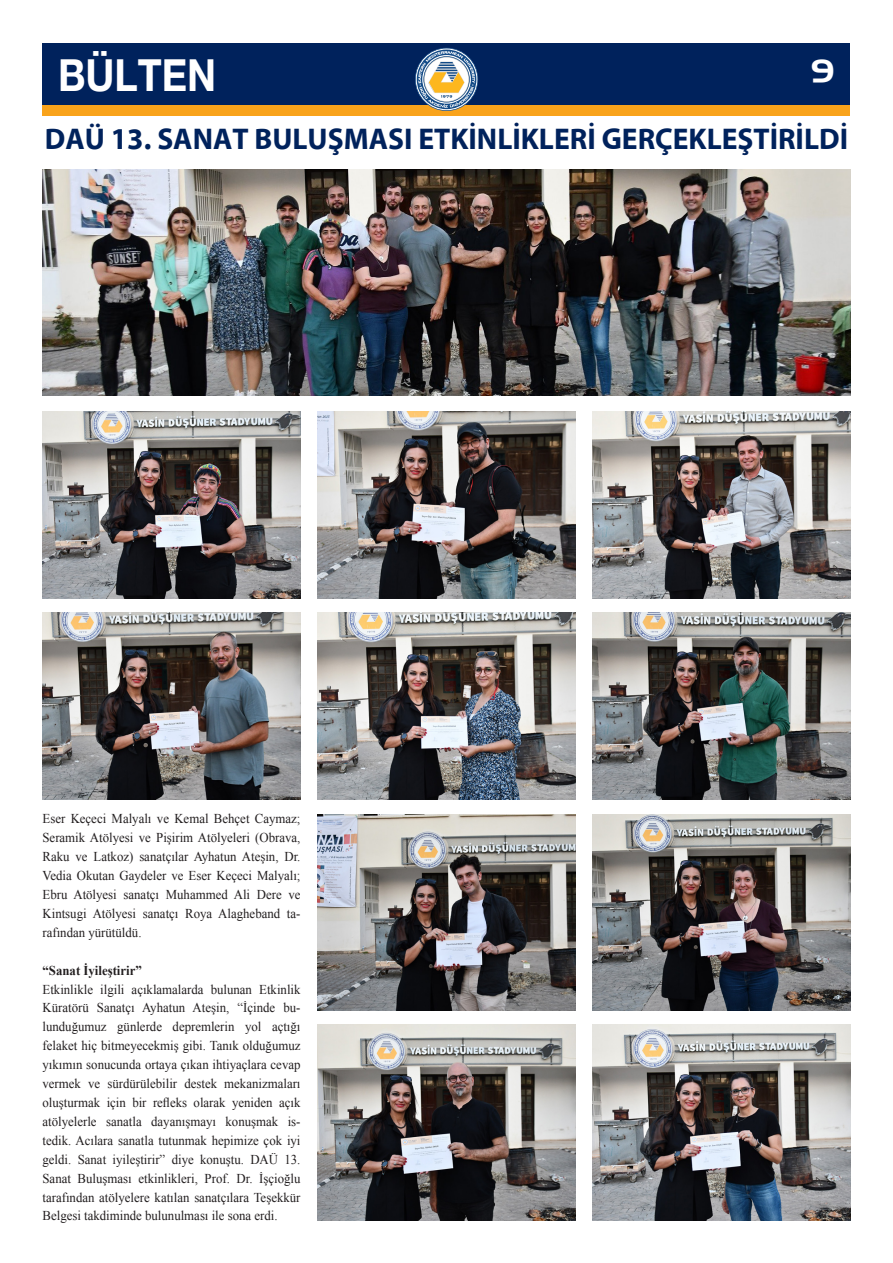
<style>
.page{position:relative;width:893px;height:1263px;background:#fff}
.page>*{position:absolute;margin:0;border:0;box-sizing:border-box;transform-origin:0 0}
.t1{font:700 44.1px "Helvetica Neue EMU";color:#fff;scale:.89 1}
.t2{font:31.5px "Handel EMU";color:#fff}
.t3{font:700 30.15px "Myriad EMU";color:#00225c}
.t4{font:13.5px/18.9px "Times New Roman";color:#231f20;text-align:justify;scale:.95 1}
.t5{font:700 13.5px "Times New Roman";color:#231f20;scale:.95 1}
</style>
<div class="page">
<div style="left:43px;top:43px;width:807px;height:72px;background:#f9a31b"></div>
<div style="left:43px;top:43px;width:807px;height:61px;background:#00225c"></div>
<svg style="left:415px;top:48px;width:63px;height:63px"></svg>
<img style="left:43px;top:169px;width:807px;height:226px">
<img style="left:42px;top:411px;width:258px;height:188px">
<img style="left:317px;top:411px;width:258px;height:188px">
<img style="left:317px;top:814px;width:258px;height:196px">
<img style="left:592px;top:411px;width:258px;height:188px">
<img style="left:592px;top:814px;width:258px;height:196px">
<img style="left:42px;top:612px;width:258px;height:188px">
<img style="left:317px;top:612px;width:258px;height:188px">
<img style="left:317px;top:1024px;width:258px;height:196px">
<img style="left:592px;top:612px;width:258px;height:188px">
<img style="left:592px;top:1024px;width:258px;height:196px">
<p class="t1" style="left:58px;top:48px;width:179px">BÜLTEN</p>
<p class="t2" style="left:811px;top:52px;width:24px">9</p>
<p class="t3" style="left:45px;top:122px;width:805px">DAÜ 13. SANAT BULUŞMASI ETKİNLİKLERİ GERÇEKLEŞTİRİLDİ</p>
<p class="t4" style="left:43px;top:809px;width:273px">Eser Keçeci Malyalı ve Kemal Behçet Caymaz; Seramik Atölyesi ve Pişirim Atölyeleri (Obrava, Raku ve Latkoz) sanatçılar Ayhatun Ateşin, Dr.<br>Vedia Okutan Gaydeler ve Eser Keçeci Malyalı; Ebru Atölyesi sanatçı Muhammed Ali Dere ve Kintsugi Atölyesi sanatçı Roya Alagheband ta&shy;rafından yürütüldü.</p>
<p class="t5" style="left:43px;top:961px;width:106px">“Sanat İyileştirir”</p>
<p class="t4" style="left:43px;top:979px;width:273px">Etkinlikle ilgili açıklamalarda bulunan Etkinlik Küratörü Sanatçı Ayhatun Ateşin, “İçinde bu&shy;lunduğumuz günlerde depremlerin yol açtığı felaket hiç bitmeyecekmiş gibi. Tanık olduğumuz yıkımın sonucunda ortaya çıkan ihtiyaçlara cevap vermek ve sürdürülebilir destek mekanizmaları oluşturmak için bir refleks olarak yeniden açık atölyelerle sanatla dayanışmayı konuşmak is&shy;tedik. Acılara sanatla tutunmak hepimize çok iyi geldi. Sanat iyileştirir” diye konuştu. DAÜ 13.<br>Sanat Buluşması etkinlikleri, Prof. Dr. İşçioğlu tarafından atölyelere katılan sanatçılara Teşekkür Belgesi takdiminde bulunulması ile sona erdi.</p>
</div>
